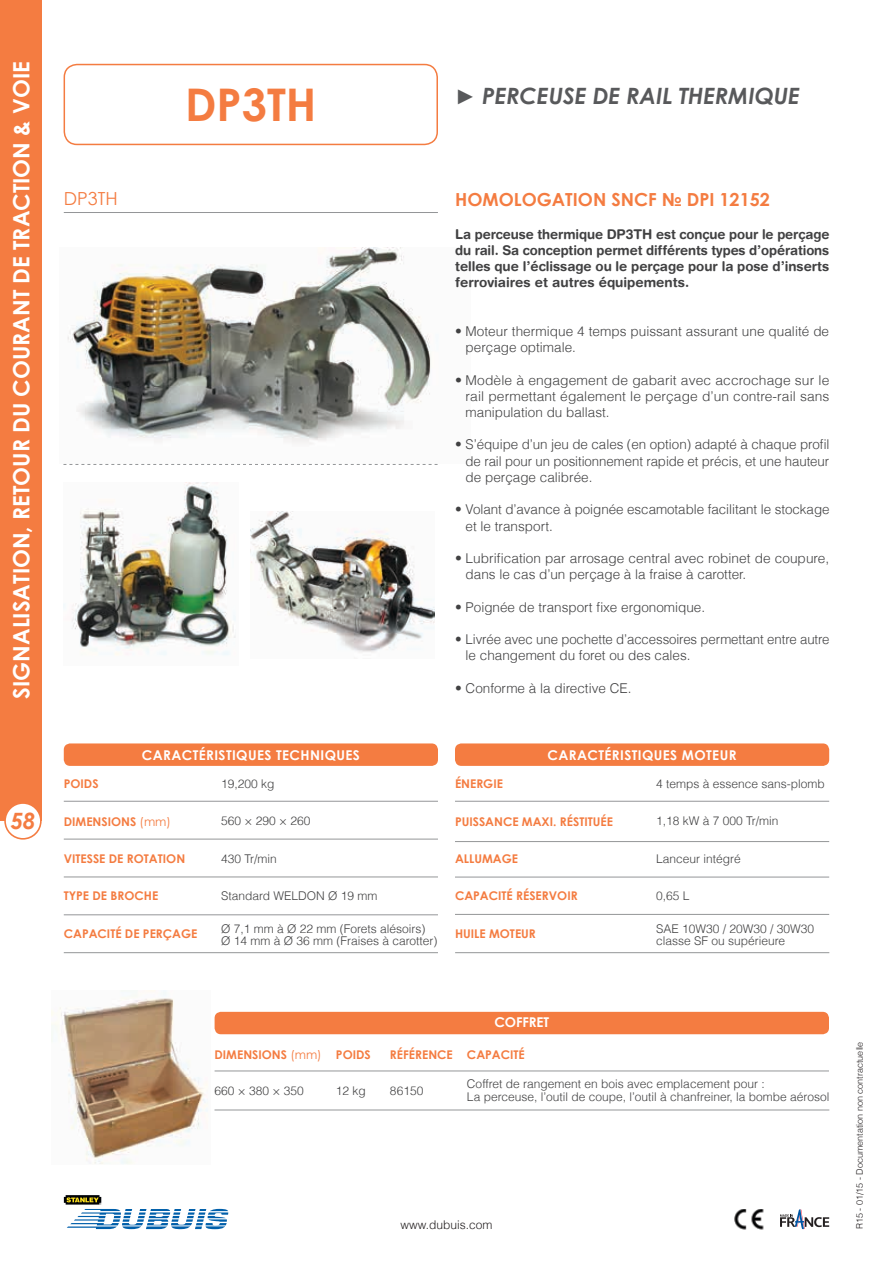
<style>
.page{position:relative;width:893px;height:1263px;background:#fff}
.page>*{position:absolute;margin:0;border:0;box-sizing:border-box;transform-origin:0 0}
.t1{font:700 45px "Century Gothic";color:#f47c41}
.t2{font:700 22.5px "Century Gothic";color:#fff}
.t3{font:italic 700 22.5px "Century Gothic";color:#58595b}
.t4{font:italic 700 22.5px "Century Gothic";color:#f47c41}
.t5{font:700 18px "Century Gothic";color:#f47c41}
.t6{font:18px "Century Gothic";color:#f47c41}
.t7{font:300 13.5px/16.2px "Helvetica LT";color:#414142}
.t8{font:700 13.5px/16.2px "Helvetica Rounded LT";color:#414142;text-align:justify}
.t9{font:700 13.5px "Century Gothic";letter-spacing:.03em;color:#fff}
.t10{font:700 13.5px "Century Gothic";letter-spacing:-.01em;color:#fff}
.t11{font:300 12px/12px "Helvetica LT";color:#414142}
.t12{font:700 12px "Century Gothic";color:#f47c41}
.t13{font:300 12px "Helvetica LT";color:#231f20}
.t14{font:12px "Century Gothic";color:#f47c41}
.t15{font:300 9px "Helvetica LT";color:#231f20}
.s1{font-size:21px}
.s2{font-weight:700}
.s3{font-weight:400}
</style>
<div class="page">
<div style="left:0;top:0;width:42px;height:821px;background:#f47c41"></div>
<div style="left:5px;top:803px;width:36px;height:36px;background:#fff;border-radius:50%"></div>
<div style="left:4px;top:802px;width:38px;height:38px;border:2px solid #f47c41;border-radius:50%"></div>
<svg style="left:64px;top:1195px;width:164px;height:34px"></svg>
<div style="left:64px;top:64px;width:374px;height:81px;border:2px solid #f47c41;border-radius:13px"></div>
<svg style="left:780px;top:1209px;width:49px;height:20px"></svg>
<img style="left:734px;top:1209px;width:30px;height:20px">
<img style="left:67px;top:247px;width:364px;height:197px">
<div style="left:64px;top:743px;width:374px;height:23px;background:#f47c41;border-radius:6px"></div>
<hr style="left:64px;top:801px;width:374px;height:1px;background:#949698">
<hr style="left:64px;top:839px;width:374px;height:1px;background:#949698">
<hr style="left:64px;top:876px;width:374px;height:1px;background:#949698">
<hr style="left:64px;top:914px;width:374px;height:1px;background:#949698">
<hr style="left:64px;top:952px;width:374px;height:1px;background:#949698">
<hr style="left:455px;top:952px;width:374px;height:1px;background:#949698">
<hr style="left:215px;top:1109px;width:614px;height:1px;background:#949698">
<div style="left:455px;top:743px;width:374px;height:23px;background:#f47c41;border-radius:6px"></div>
<hr style="left:455px;top:801px;width:374px;height:1px;background:#949698">
<hr style="left:455px;top:841px;width:374px;height:1px;background:#949698">
<hr style="left:455px;top:877px;width:374px;height:1px;background:#949698">
<hr style="left:455px;top:914px;width:374px;height:1px;background:#949698">
<img style="left:52px;top:990px;width:156px;height:174px">
<div style="left:215px;top:1012px;width:614px;height:22px;background:#f47c41;border-radius:6px"></div>
<hr style="left:215px;top:1070px;width:614px;height:1px;background:#949698">
<svg style="left:63px;top:464px;width:375px;height:1px"></svg>
<hr style="left:64px;top:212px;width:374px;height:1px;background:#949698">
<img style="left:251px;top:512px;width:184px;height:141px">
<img style="left:64px;top:482px;width:172px;height:173px">
<h2 class="t2" style="left:4px;top:699px;width:639px;rotate:-90deg">SIGNALISATION, RETOUR DU COURANT DE TRACTION &amp; VOIE</h2>
<h2 class="t4" style="left:10px;top:804px;width:27px">58</h2>
<h1 class="t1" style="left:185px;top:70px;width:133px">DP3TH</h1>
<h2 class="t3" style="left:455px;top:79px;width:346px"><span class="s1">►</span> PERCEUSE DE RAIL THERMIQUE</h2>
<h3 class="t6" style="left:64px;top:186px;width:45px">dp3th</h3>
<h3 class="t5" style="left:455px;top:186px;width:26px">HOMOLOGATION</h3>
<h3 class="t5" style="left:611px;top:186px;width:13px">SNCF</h3>
<h3 class="t5" style="left:662px;top:186px;width:35px">№ DPI</h3>
<h3 class="t5" style="left:719px;top:186px;width:52px">12152</h3>
<p class="t8" style="left:455px;top:226px;width:376px">La perceuse thermique DP3TH est conçue pour le perçage du rail. Sa conception permet différents types d’opérations telles que l’éclissage ou le perçage pour la pose d’inserts ferroviaires et autres équipements.</p>
<p class="t7" style="left:466px;top:323px;width:365px;text-indent:-11px">• Moteur thermique 4 temps puissant assurant une qualité de perçage optimale.</p>
<p class="t7" style="left:466px;top:372px;width:365px;text-align:justify;text-indent:-11px">• Modèle à engagement de gabarit avec accrochage sur le rail permettant également le perçage d’un contre-rail sans manipulation du ballast.</p>
<p class="t7" style="left:466px;top:436px;width:365px;text-align:justify;text-indent:-11px">• S’équipe d’un jeu de cales (en option) adapté à chaque profil de rail pour un positionnement rapide et précis, et une hauteur de perçage calibrée.</p>
<p class="t7" style="left:466px;top:501px;width:365px;text-indent:-11px">• Volant d’avance à poignée escamotable facilitant le stockage et le transport.</p>
<p class="t7" style="left:466px;top:550px;width:365px;text-indent:-11px">• Lubrification par arrosage central avec robinet de coupure, dans le cas d’un perçage à la fraise à carotter.</p>
<p class="t7" style="left:455px;top:598px;width:252px">• Poignée de transport fixe ergonomique.</p>
<p class="t7" style="left:466px;top:631px;width:365px;text-indent:-11px">• Livrée avec une pochette d’accessoires permettant entre autre le changement du foret ou des cales.</p>
<p class="t7" style="left:455px;top:679px;width:178px">• Conforme à la directive CE.</p>
<p class="t9" style="left:142px;top:745px;width:220px">CARACTÉRISTIQUES TECH NIQUES</p>
<p class="t11" style="left:221px;top:778px;width:55px">19,200 kg</p>
<p class="t11" style="left:221px;top:815px;width:91px">560 × 290 × 260</p>
<p class="t11" style="left:221px;top:852px;width:57px">430 Tr/min</p>
<p class="t11" style="left:221px;top:890px;width:158px">Standard WELDON Ø 19 mm</p>
<p class="t11" style="left:221px;top:922px;width:218px">Ø 7,1 mm à Ø 22 mm (Forets alésoirs)<br>Ø 14 mm à Ø 36 mm (Fraises à carotter)</p>
<p class="t12" style="left:64px;top:775px;width:36px">POIDS</p>
<p class="t12" style="left:64px;top:812px;width:17px">DIMENSION</p>
<p class="t14" style="left:130px;top:813px;width:42px"><span class="s2">S</span> (mm)</p>
<p class="t12" style="left:64px;top:850px;width:123px">VITESSE DE ROTATION</p>
<p class="t12" style="left:64px;top:887px;width:96px">TYPE DE BROCH E</p>
<p class="t12" style="left:64px;top:924px;width:118px">CAPACITÉ DE PERÇAGE</p>
<p class="t9" style="left:548px;top:745px;width:190px">CARACTÉRISTIQUES MOTEUR</p>
<p class="t11" style="left:656px;top:778px;width:170px">4 temps à essence sans-plomb</p>
<p class="t11" style="left:656px;top:815px;width:124px">1,18 kW à 7 000 Tr/min</p>
<p class="t11" style="left:656px;top:852px;width:86px">Lanceur intégré</p>
<p class="t11" style="left:656px;top:890px;width:35px">0,65 L</p>
<p class="t11" style="left:656px;top:922px;width:160px">SAE 10W30 / 20W30 / 30W30 classe SF ou supérieure</p>
<p class="t12" style="left:455px;top:775px;width:49px">ÉNERGIE</p>
<p class="t12" style="left:455px;top:812px;width:159px">PUISSANCE MAXI. RÉSTITUÉE</p>
<p class="t12" style="left:455px;top:850px;width:65px">ALLUMAGE</p>
<p class="t12" style="left:455px;top:887px;width:124px">CAPACITÉ RÉSERVOIR</p>
<p class="t12" style="left:455px;top:924px;width:82px">HUILE MOTEUR</p>
<p class="t12" style="left:215px;top:1045px;width:109px">DIMENSIONS <span class="s3">(mm)</span></p>
<p class="t11" style="left:215px;top:1084px;width:91px">660 × 380 × 350</p>
<p class="t10" style="left:494px;top:1012px;width:56px">COFFRET</p>
<p class="t12" style="left:336px;top:1045px;width:36px">POIDS</p>
<p class="t12" style="left:390px;top:1045px;width:34px">RÉFÉRENCE</p>
<p class="t12" style="left:467px;top:1045px;width:59px">CAPACITÉ</p>
<p class="t11" style="left:336px;top:1084px;width:32px">12 kg</p>
<p class="t11" style="left:390px;top:1084px;width:35px">86150</p>
<p class="t11" style="left:467px;top:1077px;width:364px;line-height:13.5px">Coffret de rangement en bois avec emplacement pour :<br>La perceuse, l’outil de coupe, l’outil à chanfreiner, la bombe aérosol</p>
<p class="t13" style="left:400px;top:1217px;width:94px">www.dubuis.com</p>
<p class="t15" style="left:854px;top:1229px;width:189px;rotate:-90deg">R15 - 01/15 - Documentation non contractuelle</p>
</div>
